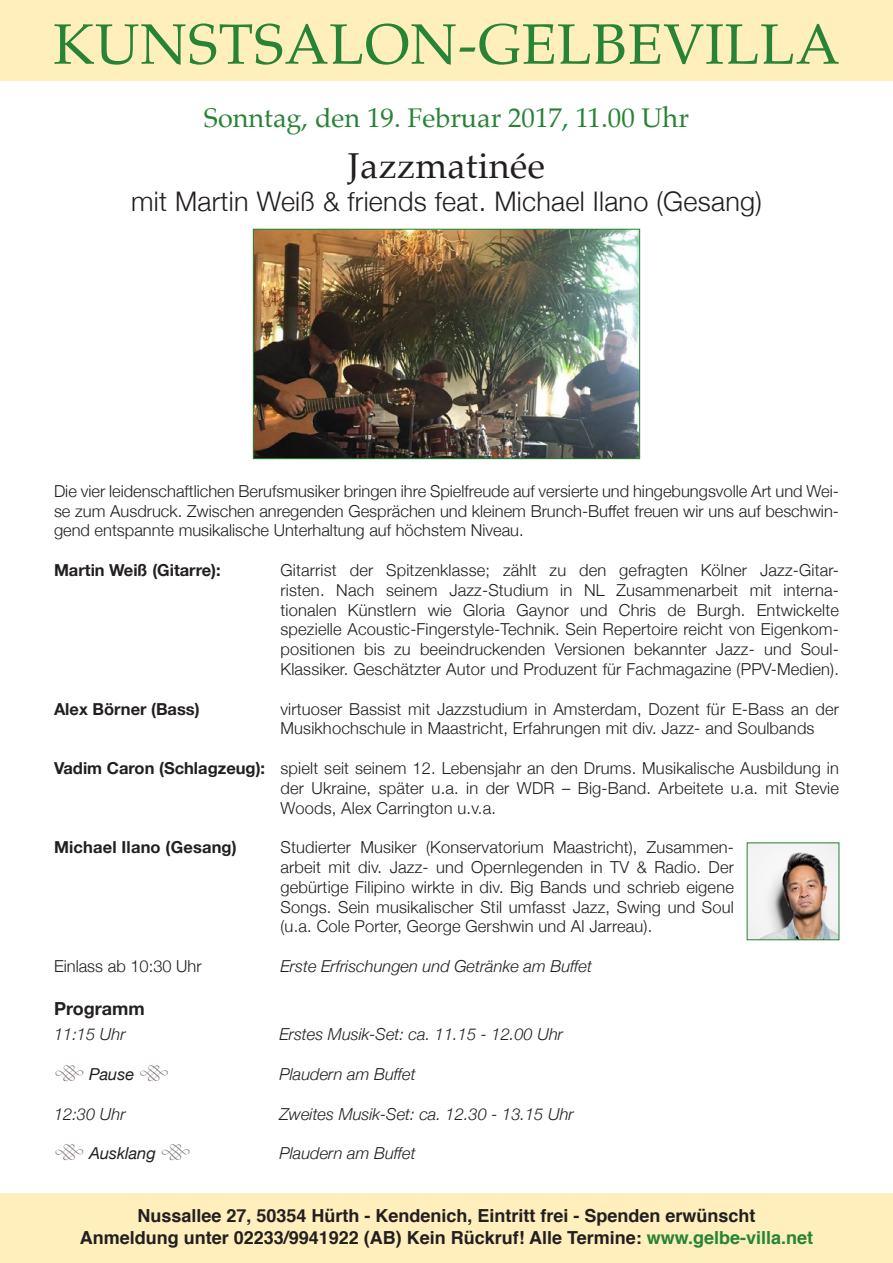
<style>
.page{position:relative;width:893px;height:1263px;background:#fff}
.page>*{position:absolute;margin:0;border:0;box-sizing:border-box;transform-origin:0 0}
.t1{font:57px "Palatino";letter-spacing:.01em;color:#278335}
.t2{font:36px "Palatino";letter-spacing:.01em;color:#231f20}
.t3{font:300 27px "Helvetica Neue";letter-spacing:.01em;color:#231f20}
.t4{font:27px "Palatino";color:#278335}
.t5{font:700 18px/21.6px "Helvetica";color:#231f20;text-align:center}
.t6{font:700 18px "Helvetica Neue";color:#231f20}
.t7{font:300 16.5px/19.8px "Helvetica Neue";letter-spacing:.01em;color:#231f20;text-align:justify}
.t8{font:italic 300 16.5px "Helvetica Neue";color:#231f20}
.t9{font:700 16.5px "Helvetica Neue";color:#231f20}
.t10{font:italic 16.5px "Helvetica Neue";color:#231f20}
.s1{font-weight:700}
.s2{color:#278335}
</style>
<div class="page">
<div style="left:0;top:0;width:893px;height:81px;background:#feefbc"></div>
<img style="left:255px;top:231px;width:383px;height:226px">
<div style="left:253px;top:229px;width:387px;height:230px;border:1px solid #278335"></div>
<div style="left:0;top:1194px;width:893px;height:69px;background:#feefbc"></div>
<img style="left:749px;top:844px;width:88px;height:94px">
<h1 class="t1" style="left:53px;top:-3px;width:788px">KUNSTSALON-GELBEVILLA</h1>
<h3 class="t4" style="left:204px;top:95px;width:487px">Sonntag, den 19. Februar 2017, 11.00 Uhr</h3>
<h2 class="t2" style="left:348px;top:136px;width:199px">Jazzmatinée</h2>
<h3 class="t3" style="left:131px;top:179px;width:632px">mit Martin Weiß &amp; friends feat. Michael Ilano (Gesang)</h3>
<p class="t7" style="left:54px;top:480px;width:786px">Die vier leidenschaftlichen Berufsmusiker bringen ihre Spielfreude auf versierte und hingebungsvolle Art und Wei&shy;se zum Ausdruck. Zwischen anregenden Gesprächen und kleinem Brunch-Buffet freuen wir uns auf beschwin&shy;gend entspannte musikalische Unterhaltung auf höchstem Niveau.</p>
<p class="t9" style="left:54px;top:557px;width:168px">Martin Weiß (Gitarre):</p>
<p class="t7" style="left:280px;top:559px;width:560px">Gitarrist der Spitzenklasse; zählt zu den gefragten Kölner Jazz-Gitar&shy;risten. Nach seinem Jazz-Studium in NL Zusammenarbeit mit interna&shy;tionalen Künstlern wie Gloria Gaynor und Chris de Burgh. Entwickelte spezielle Acoustic-Fingerstyle-Technik. Sein Repertoire reicht von Eigenkom&shy;positionen bis zu beeindruckenden Versionen bekannter Jazz- und Soul-Klassiker. Geschätzter Autor und Produzent für Fachmagazine (PPV-Medien).</p>
<p class="t9" style="left:54px;top:696px;width:147px">Alex Börner (Bass)</p>
<p class="t7" style="left:280px;top:698px;width:560px">virtuoser Bassist mit Jazzstudium in Amsterdam, Dozent für E-Bass an der<br>Musikhochschule in Maastricht, Erfahrungen mit div. Jazz- and Soulbands</p>
<p class="t7" style="left:280px;top:757px;width:560px;text-indent:-226px"><span class="s1">Vadim Caron (Schlagzeug):</span> spielt seit seinem 12. Lebensjahr an den Drums. Musikalische Ausbildung in der Ukraine, später u.a. in der WDR – Big-Band. Arbeitete u.a. mit Stevie Woods, Alex Carrington u.v.a.</p>
<p class="t9" style="left:54px;top:834px;width:184px">Michael Ilano (Gesang)</p>
<p class="t7" style="left:280px;top:836px;width:455px">Studierter Musiker (Konservatorium Maastricht), Zusammen&shy;arbeit mit div. Jazz- und Opernlegenden in TV &amp; Radio. Der gebürtige Filipino wirkte in div. Big Bands und schrieb eigene Songs. Sein musikalischer Stil umfasst Jazz, Swing und Soul (u.a. Cole Porter, George Gershwin und Al Jarreau).</p>
<p class="t7" style="left:54px;top:955px;width:149px">Einlass ab 10:30 Uhr</p>
<p class="t8" style="left:280px;top:953px;width:313px">Erste Erfrischungen und Getränke am Buffet</p>
<p class="t6" style="left:54px;top:995px;width:92px">Programm</p>
<p class="t8" style="left:54px;top:1021px;width:73px">11:15 Uhr</p>
<p class="t8" style="left:279px;top:1021px;width:285px">Erstes Musik-Set: ca. 11.15 - 12.00 Uhr</p>
<p class="t10" style="left:89px;top:1062px;width:47px">Pause</p>
<p class="t8" style="left:279px;top:1061px;width:138px">Plaudern am Buffet</p>
<p class="t8" style="left:54px;top:1101px;width:73px">12:30 Uhr</p>
<p class="t8" style="left:279px;top:1101px;width:296px">Zweites Musik-Set: ca. 12.30 - 13.15 Uhr</p>
<p class="t10" style="left:89px;top:1141px;width:68px">Ausklang</p>
<p class="t8" style="left:279px;top:1140px;width:138px">Plaudern am Buffet</p>
<p class="t5" style="left:80px;top:1205px;width:735px">Nussallee 27, 50354 Hürth - Kendenich, Eintritt frei - Spenden erwünscht<br>Anmeldung unter 02233/9941922 (AB) Kein Rückruf! Alle Termine: <span class="s2">www.gelbe-villa.net</span></p>
</div>
